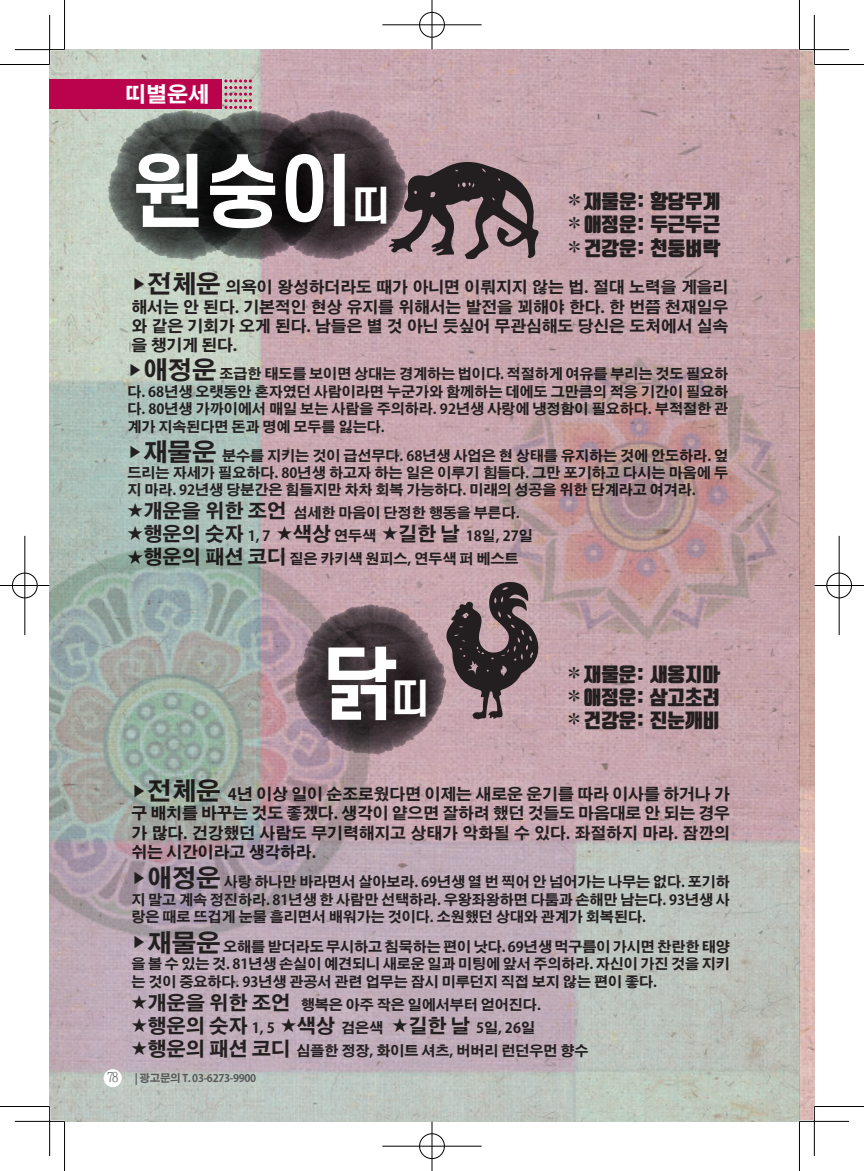
<style>
.page{position:relative;width:864px;height:1171px;background:#fff}
.page>*{position:absolute;margin:0;border:0;box-sizing:border-box;transform-origin:0 0}
.t1{font:700 78.75px "S Core Dream 6";color:#fff}
.t2{font:700 21px "Adobe Gothic Std";color:#fff}
.t3{font:900 19.25px/23.1px "Tmon Monsori";color:#231f20;text-align:justify}
.t4{font:700 15.75px/19.2px "Adobe Gothic Std";color:#231f20;text-align:justify}
.t5{font:700 14px/17.5px "Adobe Gothic Std";color:#231f20;text-align:justify}
.t6{font:700 10.5px "Adobe Gothic Std";letter-spacing:-.03em;color:#57585a}
.s1{font-size:40.07px}
.s2{font-family:"Adobe Gothic Std";font-weight:700}
.s3{font-size:24.5px}
.s4{font-size:15.75px}
.s5{font-size:19.25px}
.s6{font-family:"Chosunilbo NM";font-weight:400;font-size:14px}
</style>
<div class="page">
<img style="left:50px;top:50px;width:764px;height:1071px">
<img style="left:50px;top:536px;width:323px;height:416px">
<img style="left:283px;top:594px;width:176px;height:175px">
<svg style="left:444px;top:581px;width:96px;height:139px;background:#836e74"></svg>
<img style="left:97px;top:109px;width:69px;height:165px">
<img style="left:166px;top:99px;width:78px;height:175px">
<img style="left:244px;top:99px;width:176px;height:175px">
<svg style="left:388px;top:160px;width:151px;height:100px;background:#776469"></svg>
<img style="left:492px;top:346px;width:298px;height:307px">
<div style="left:50px;top:79px;width:172px;height:30px;background:#ba034d"></div>
<svg style="left:224px;top:79px;width:28px;height:30px"></svg>
<div style="left:104px;top:1069px;width:18px;height:18px;background:#fff;border-radius:50%"></div>
<hr style="left:15px;top:48px;width:49px;height:3px;background:#fff">
<hr style="left:799px;top:48px;width:49px;height:3px;background:#fff">
<hr style="left:15px;top:1120px;width:49px;height:2px;background:#fff">
<hr style="left:799px;top:1120px;width:49px;height:2px;background:#fff">
<hr style="left:48px;top:15px;width:3px;height:49px;background:#fff">
<hr style="left:48px;top:1106px;width:3px;height:50px;background:#fff">
<hr style="left:812px;top:15px;width:3px;height:49px;background:#fff">
<hr style="left:812px;top:1106px;width:3px;height:50px;background:#fff">
<hr style="left:0;top:64px;width:50px;height:1px;background:#000">
<hr style="left:814px;top:64px;width:49px;height:1px;background:#000">
<hr style="left:0;top:1106px;width:50px;height:1px;background:#000">
<hr style="left:814px;top:1106px;width:49px;height:1px;background:#000">
<hr style="left:64px;top:0;width:1px;height:50px;background:#000">
<hr style="left:64px;top:1121px;width:1px;height:50px;background:#000">
<hr style="left:798px;top:0;width:1px;height:50px;background:#000">
<hr style="left:798px;top:1121px;width:1px;height:50px;background:#000">
<hr style="left:15px;top:49px;width:49px;height:1px;background:#000">
<hr style="left:799px;top:49px;width:49px;height:1px;background:#000">
<hr style="left:15px;top:1121px;width:49px;height:1px;background:#000">
<hr style="left:799px;top:1121px;width:49px;height:1px;background:#000">
<hr style="left:49px;top:15px;width:1px;height:49px;background:#000">
<hr style="left:49px;top:1106px;width:1px;height:50px;background:#000">
<hr style="left:813px;top:15px;width:1px;height:49px;background:#000">
<hr style="left:813px;top:1106px;width:1px;height:50px;background:#000">
<div style="left:418px;top:11px;width:27px;height:27px;border:2px solid #fff;border-radius:50%"></div>
<hr style="left:382px;top:24px;width:99px;height:2px;background:#fff">
<hr style="left:430px;top:0;width:3px;height:50px;background:#fff">
<div style="left:419px;top:12px;width:25px;height:25px;border:1px solid #000;border-radius:50%"></div>
<hr style="left:382px;top:25px;width:99px;height:1px;background:#000">
<hr style="left:431px;top:0;width:1px;height:50px;background:#000">
<div style="left:418px;top:1132px;width:27px;height:28px;border:2px solid #fff;border-radius:50%"></div>
<hr style="left:382px;top:1145px;width:99px;height:2px;background:#fff">
<hr style="left:430px;top:1121px;width:3px;height:50px;background:#fff">
<div style="left:419px;top:1133px;width:25px;height:26px;border:1px solid #000;border-radius:50%"></div>
<hr style="left:382px;top:1146px;width:99px;height:1px;background:#000">
<hr style="left:431px;top:1121px;width:1px;height:50px;background:#000">
<div style="left:11px;top:572px;width:27px;height:27px;border:2px solid #fff;border-radius:50%"></div>
<hr style="left:0;top:584px;width:50px;height:3px;background:#fff">
<hr style="left:24px;top:536px;width:2px;height:99px;background:#fff">
<div style="left:12px;top:573px;width:25px;height:25px;border:1px solid #000;border-radius:50%"></div>
<hr style="left:0;top:585px;width:50px;height:1px;background:#000">
<hr style="left:25px;top:536px;width:1px;height:99px;background:#000">
<div style="left:825px;top:572px;width:27px;height:27px;border:2px solid #fff;border-radius:50%"></div>
<hr style="left:814px;top:584px;width:49px;height:3px;background:#fff">
<hr style="left:837px;top:536px;width:3px;height:99px;background:#fff">
<div style="left:826px;top:573px;width:25px;height:25px;border:1px solid #000;border-radius:50%"></div>
<hr style="left:814px;top:585px;width:49px;height:1px;background:#000">
<hr style="left:838px;top:536px;width:1px;height:99px;background:#000">
<h2 class="t2" style="left:125px;top:82px;width:85px">띠별운세</h2>
<h1 class="t1" style="left:131px;top:134px;width:261px">원숭이<span class="s1">띠</span></h1>
<h3 class="t3" style="left:564px;top:191px;width:157px"><span class="s2">✽</span>재물운: 황당무계 <span class="s2">✽</span>애정운: 두근두근 <span class="s2">✽</span>건강운: 천둥벼락</h3>
<p class="t4" style="left:131px;top:278px;width:598px">▶<span class="s3">전체운</span> 의욕이 왕성하더라도 때가 아니면 이뤄지지 않는 법. 절대 노력을 게을리 해서는 안 된다. 기본적인 현상 유지를 위해서는 발전을 꾀해야 한다. 한 번쯤 천재일우 와 같은 기회가 오게 된다. 남들은 별 것 아닌 듯싶어 무관심해도 당신은 도처에서 실속 을 챙기게 된다.</p>
<p class="t5" style="left:127px;top:366px;width:602px"><sup>▶</sup><span class="s3">애정운</span> 조급한 태도를 보이면 상대는 경계하는 법이다. 적절하게 여유를 부리는 것도 필요하 다. 68년생 오랫동안 혼자였던 사람이라면 누군가와 함께하는 데에도 그만큼의 적응 기간이 필요하 다. 80년생 가까이에서 매일 보는 사람을 주의하라. 92년생 사랑에 냉정함이 필요하다. 부적절한 관 계가 지속된다면 돈과 명예 모두를 잃는다.</p>
<p class="t5" style="left:127px;top:448px;width:602px;line-height:16.8px"><sup>▶</sup><span class="s3">재물운</span> 분수를 지키는 것이 급선무다. 68년생 사업은 현 상태를 유지하는 것에 안도하라. 엎 드리는 자세가 필요하다. 80년생 하고자 하는 일은 이루기 힘들다. 그만 포기하고 다시는 마음에 두 지 마라. 92년생 당분간은 힘들지만 차차 회복 가능하다. 미래의 성공을 위한 단계라고 여겨라.</p>
<p class="t5" style="left:127px;top:504px;width:393px"><span class="s4">★</span><span class="s5">개운을 위한 조언</span> 섬세한 마음이 단정한 행동을 부른다.</p>
<p class="t5" style="left:127px;top:527px;width:407px"><span class="s4">★</span><span class="s5">행운의 숫자</span> 1, 7 <span class="s4">★</span><span class="s5">색상</span> 연두색 <span class="s4">★</span><span class="s5">길한 날</span> 18일, 27일</p>
<p class="t5" style="left:127px;top:551px;width:392px"><span class="s4">★</span><span class="s5">행운의 패션 코디</span> 짙은 카키색 원피스, 연두색 퍼 베스트</p>
<h1 class="t1" style="left:321px;top:627px;width:110px">닭<span class="s1">띠</span></h1>
<h3 class="t3" style="left:564px;top:663px;width:157px"><span class="s2">✽</span>재물운: 새옹지마 <span class="s2">✽</span>애정운: 삼고초려 <span class="s2">✽</span>건강운: 진눈깨비</h3>
<p class="t4" style="left:131px;top:785px;width:599px">▶<span class="s3">전체운</span> 4년 이상 일이 순조로웠다면 이제는 새로운 운기를 따라 이사를 하거나 가 구 배치를 바꾸는 것도 좋겠다. 생각이 얕으면 잘하려 했던 것들도 마음대로 안 되는 경우 가 많다. 건강했던 사람도 무기력해지고 상태가 악화될 수 있다. 좌절하지 마라. 잠깐의 쉬는 시간이라고 생각하라.</p>
<p class="t5" style="left:131px;top:873px;width:599px"><sup>▶</sup><span class="s3">애정운</span> 사랑 하나만 바라면서 살아보라. 69년생 열 번 찍어 안 넘어가는 나무는 없다. 포기하 지 말고 계속 정진하라. 81년생 한 사람만 선택하라. 우왕좌왕하면 다툼과 손해만 남는다. 93년생 사 랑은 때로 뜨겁게 눈물 흘리면서 배워가는 것이다. 소원했던 상대와 관계가 회복된다.</p>
<p class="t5" style="left:131px;top:938px;width:599px"><sup>▶</sup><span class="s3">재물운</span> 오해를 받더라도 무시하고 침묵하는 편이 낫다. 69년생 먹구름이 가시면 찬란한 태양 을 볼 수 있는 것. 81년생 손실이 예견되니 새로운 일과 미팅에 앞서 주의하라. 자신이 가진 것을 지키 는 것이 중요하다. 93년생 관공서 관련 업무는 잠시 미루던지 직접 보지 않는 편이 좋다.</p>
<p class="t5" style="left:131px;top:996px;width:410px"><span class="s4">★</span><span class="s5">개운을 위한 조언</span> 행복은 아주 작은 일에서부터 얻어진다.</p>
<p class="t5" style="left:131px;top:1019px;width:405px"><span class="s4">★</span><span class="s5">행운의 숫자</span> 1, 5 <span class="s4">★</span><span class="s5">색상</span> 검은색 <span class="s4">★</span><span class="s5">길한 날</span> 5일, 26일</p>
<p class="t5" style="left:131px;top:1042px;width:458px"><span class="s4">★</span><span class="s5">행운의 패션 코디</span> 심플한 정장, 화이트 셔츠, 버버리 런던우먼 향수</p>
<p class="t6" style="left:107px;top:1072px;width:150px"><span class="s6">78</span> | 광고문의 T. 03-6273-9900</p>
</div>
